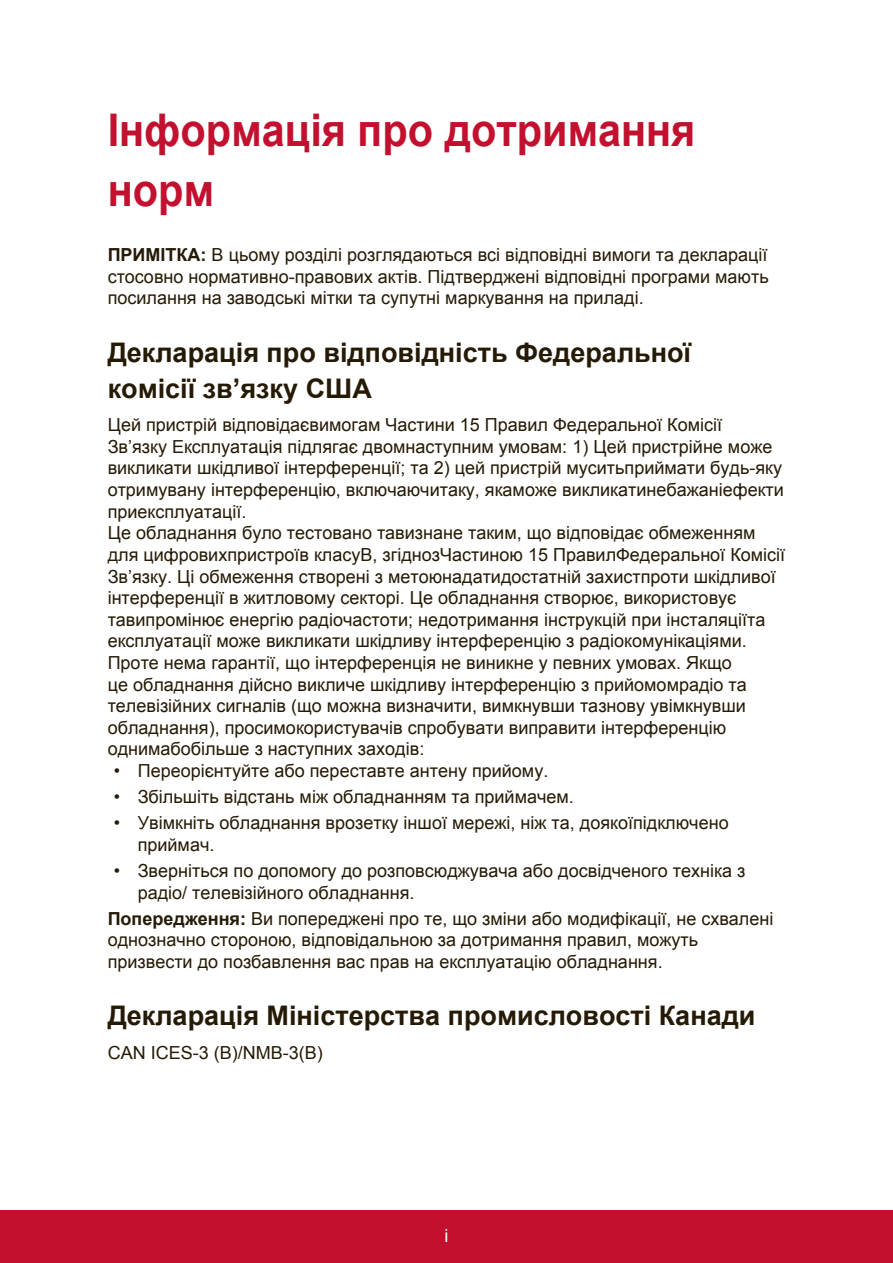
<style>
.page{position:relative;width:893px;height:1263px;background:#fff}
.page>*{position:absolute;margin:0;border:0;box-sizing:border-box;transform-origin:0 0}
.t1{font:700 45px/59.8px "Arial";color:#c3102f;scale:.92 1}
.t2{font:700 27px/35.8px "Arial";color:#251a05}
.t3{font:18px/21.6px "Arial";color:#251a05}
.t4{font:18px "Arial";color:#fff}
.s1{font-weight:700}
</style>
<div class="page">
<div style="left:0;top:1210px;width:892px;height:53px;background:#c3102f"></div>
<h1 class="t1" style="left:108px;top:102px;width:640px">Інформація про дотримання норм</h1>
<p class="t3" style="left:108px;top:244px;width:662px;text-align:justify"><span class="s1">ПРИМІТКА:</span> В цьому розділі розглядаються всі відповідні вимоги та декларації стосовно нормативно-правових актів. Підтверджені відповідні програми мають посилання на заводські мітки та супутні маркування на приладі.</p>
<h2 class="t2" style="left:108px;top:335px;width:584px">Декларація про відповідність Федеральної комісії зв’язку США</h2>
<p class="t3" style="left:108px;top:414px;width:678px">Цей пристрій відповідаєвимогам Частини 15 Правил Федеральної Комісії Зв’язку Експлуатація підлягає двомнаступним умовам: 1) Цей пристрійне може викликати шкідливої інтерференції; та 2) цей пристрій муситьприймати будь-яку отримувану інтерференцію, включаючитаку, якаможе викликатинебажаніефекти приексплуатації.<br>Це обладнання було тестовано тавизнане таким, що відповідає обмеженням для цифровихпристроїв класуВ, згіднозЧастиною 15 ПравилФедеральної Комісії Зв’язку. Ці обмеження створені з метоюнадатидостатній захистпроти шкідливої інтерференції в житловому секторі. Це обладнання створює, використовує тавипромінює енергію радіочастоти; недотримання інструкцій при інсталяціїта експлуатації може викликати шкідливу інтерференцію з радіокомунікаціями.<br>Проте нема гарантії, що інтерференція не виникне у певних умовах. Якщо<br>це обладнання дійсно викличе шкідливу інтерференцію з прийомомрадіо та телевізійних сигналів (що можна визначити, вимкнувши тазнову увімкнувши обладнання), просимокористувачів спробувати виправити інтерференцію однимабобільше з наступних заходів:</p>
<p class="t3" style="left:114px;top:760px;width:436px">• Переорієнтуйте або переставте антену прийому.</p>
<p class="t3" style="left:114px;top:786px;width:461px">• Збільшіть відстань між обладнанням та приймачем.</p>
<p class="t3" style="left:138px;top:812px;width:592px;text-indent:-24px">• Увімкніть обладнання врозетку іншої мережі, ніж та, доякоїпідключено приймач.</p>
<p class="t3" style="left:138px;top:860px;width:608px;text-indent:-24px">• Зверніться по допомогу до розповсюджувача або досвідченого техніка з радіо/ телевізійного обладнання.</p>
<p class="t3" style="left:108px;top:907px;width:667px"><span class="s1">Попередження:</span> Ви попереджені про те, що зміни або модифікації, не схвалені однозначно стороною, відповідальною за дотримання правил, можуть призвести до позбавлення вас прав на експлуатацію обладнання.</p>
<h2 class="t2" style="left:108px;top:998px;width:649px">Декларація Міністерства промисловості Канади</h2>
<p class="t3" style="left:108px;top:1042px;width:217px">CAN ICES-3 (B)/NMB-3(B)</p>
<p class="t4" style="left:444px;top:1223px;width:5px">i</p>
</div>
